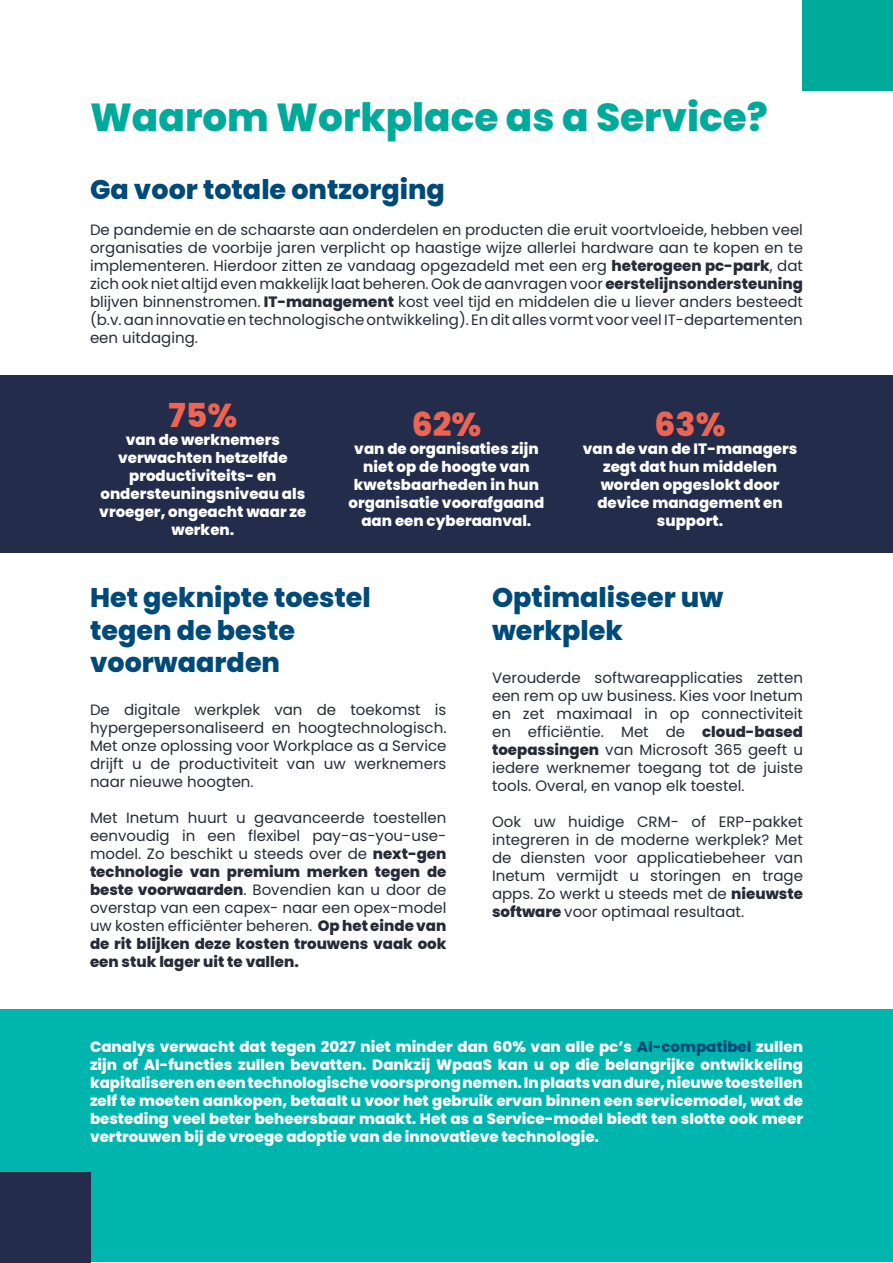
<style>
.page{position:relative;width:893px;height:1263px;background:#fff}
.page>*{position:absolute;margin:0;border:0;box-sizing:border-box;transform-origin:0 0}
.t1{font:800 39px "Poppins";color:#00aa9b}
.t2{font:800 33px "Poppins";color:#ec6453}
.t3{font:800 27px/32.4px "Poppins";color:#004a78}
.t4{font:15px/18px "Poppins";color:#282b37;text-align:justify}
.t5{font:800 15px/18px "Poppins";color:#fff;text-align:center}
.s1{font-weight:800}
.s2{color:#004a78}
</style>
<div class="page">
<div style="left:0;top:375px;width:893px;height:177px;background:#232d4b"></div>
<div style="left:0;top:1010px;width:893px;height:252px;background:#00b5ad"></div>
<div style="left:0;top:1173px;width:90px;height:90px;background:#232d4b"></div>
<div style="left:803px;top:0;width:90px;height:90px;background:#00aa9b"></div>
<h1 class="t1" style="left:90px;top:95px;width:679px">Waarom Workplace as a Service?</h1>
<h3 class="t3" style="left:90px;top:173px;width:356px">Ga voor totale ontzorging</h3>
<p class="t4" style="left:90px;top:220px;width:714px">De pandemie en de schaarste aan onderdelen en producten die eruit voortvloeide, hebben veel organisaties de voorbije jaren verplicht op haastige wijze allerlei hardware aan te kopen en te implementeren. Hierdoor zitten ze vandaag opgezadeld met een erg <span class="s1">heterogeen pc-park</span>, dat zich ook niet altijd even makkelijk laat beheren. Ook de aanvragen voor <span class="s1">eerstelijnsondersteuning </span>blijven binnenstromen. <span class="s1">IT-management</span> kost veel tijd en middelen die u liever anders besteedt (b.v. aan innovatie en technologische ontwikkeling). En dit alles vormt voor veel IT-departementen een uitdaging.</p>
<h2 class="t2" style="left:169px;top:396px;width:70px">75%</h2>
<p class="t5" style="left:99px;top:431px;width:209px">van de werknemers verwachten hetzelfde productiviteits- en ondersteuningsniveau als vroeger, ongeacht waar ze werken.</p>
<h2 class="t2" style="left:412px;top:405px;width:71px">62%</h2>
<p class="t5" style="left:349px;top:440px;width:197px">van de organisaties zijn niet op de hoogte van kwetsbaarheden in hun organisatie voorafgaand aan een cyberaanval.</p>
<h2 class="t2" style="left:655px;top:405px;width:72px">63%</h2>
<p class="t5" style="left:583px;top:440px;width:216px">van de van de IT-managers zegt dat hun middelen worden opgeslokt door device management en support.</p>
<h3 class="t3" style="left:90px;top:582px;width:282px">Het geknipte toestel tegen de beste voorwaarden</h3>
<p class="t4" style="left:90px;top:701px;width:358px">De digitale werkplek van de toekomst is hypergepersonaliseerd en hoogtechnologisch.<br>Met onze oplossing voor Workplace as a Service drijft u de productiviteit van uw werknemers naar nieuwe hoogten.</p>
<p class="t4" style="left:90px;top:809px;width:358px">Met Inetum huurt u geavanceerde toestellen eenvoudig in een flexibel pay-as-you-use&shy;model. Zo beschikt u steeds over de <span class="s1">next-gen technologie van premium merken tegen de beste voorwaarden</span>. Bovendien kan u door de overstap van een capex- naar een opex-model uw kosten efficiënter beheren. <span class="s1">Op het einde van de rit blijken deze kosten trouwens vaak ook een stuk lager uit te vallen.</span></p>
<h3 class="t3" style="left:492px;top:582px;width:233px">Optimaliseer uw werkplek</h3>
<p class="t4" style="left:492px;top:669px;width:312px">Verouderde softwareapplicaties zetten een rem op uw business. Kies voor Inetum en zet maximaal in op connectiviteit en efficiëntie. Met de <span class="s1">cloud-based toepassingen</span> van Microsoft 365 geeft u iedere werknemer toegang tot de juiste tools. Overal, en vanop elk toestel.</p>
<p class="t4" style="left:492px;top:813px;width:312px">Ook uw huidige CRM- of ERP-pakket integreren in de moderne werkplek? Met de diensten voor applicatiebeheer van Inetum vermijdt u storingen en trage apps. Zo werkt u steeds met de <span class="s1">nieuwste software</span> voor optimaal resultaat.</p>
<p class="t5" style="left:90px;top:1038px;width:714px;text-align:justify">Canalys verwacht dat tegen 2027 niet minder dan 60% van alle pc’s <span class="s2">AI-compatibel</span> zullen zijn of AI-functies zullen bevatten. Dankzij WpaaS kan u op die belangrijke ontwikkeling kapitaliseren en een technologische voorsprong nemen. In plaats van dure, nieuwe toestellen zelf te moeten aankopen, betaalt u voor het gebruik ervan binnen een servicemodel, wat de besteding veel beter beheersbaar maakt. Het as a Service-model biedt ten slotte ook meer vertrouwen bij de vroege adoptie van de innovatieve technologie.</p>
</div>
